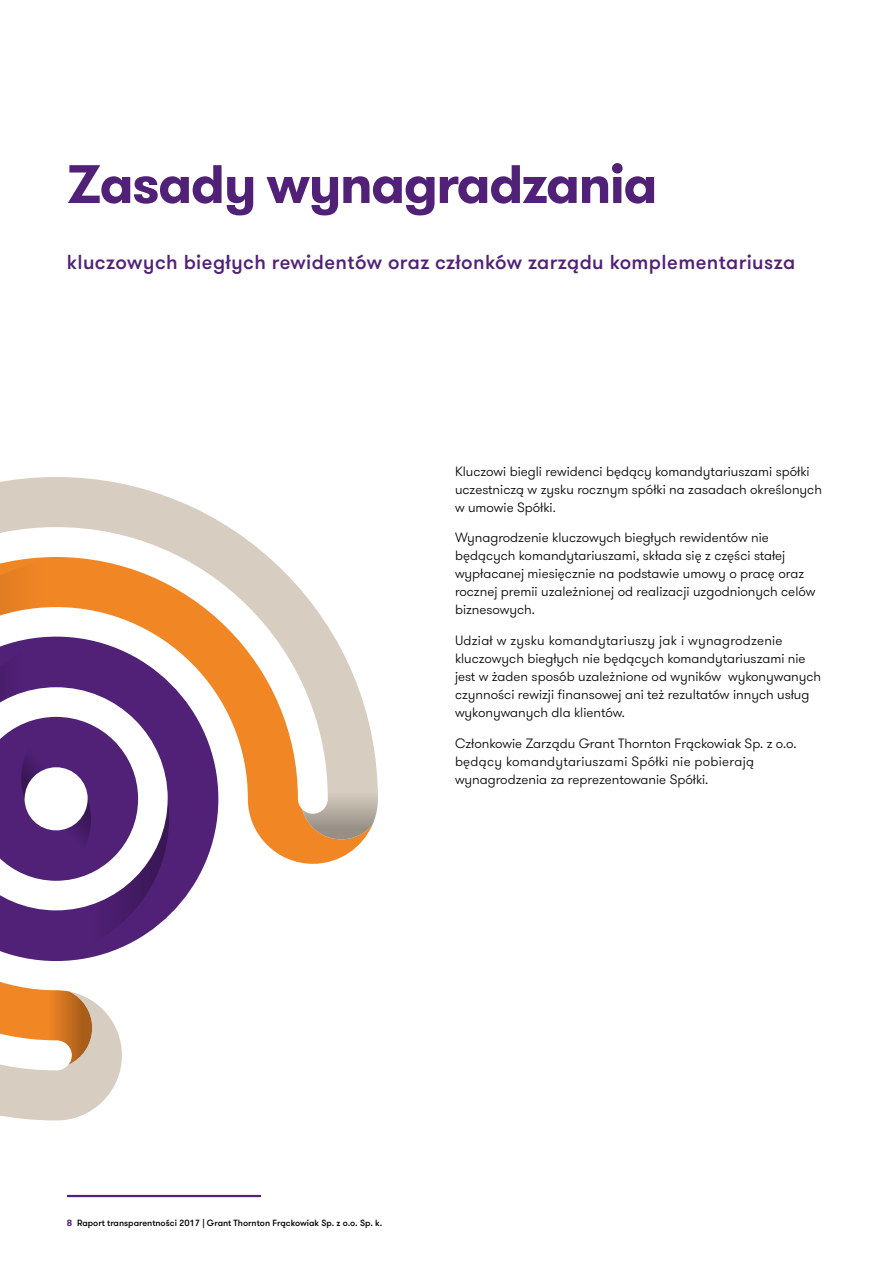
<style>
.page{position:relative;width:893px;height:1263px;background:#fff}
.page>*{position:absolute;margin:0;border:0;box-sizing:border-box;transform-origin:0 0}
.t1{font:700 54px "GT Walsheim Pro";letter-spacing:-.03em;color:#512178}
.t2{font:500 20.25px "GT Walsheim Pro";letter-spacing:.02em;color:#512178}
.t3{font:300 13.5px/18px "GT Walsheim Pro";color:#000}
.t4{font:500 9px "GT Walsheim Pro";color:#000}
.s1{font-weight:700;color:#512178}
</style>
<div class="page">
<hr style="left:67px;top:1195px;width:194px;height:2px;background:#512178">
<svg style="left:0;top:497px;width:378px;height:623px"></svg>
<svg style="left:44px;top:990px;width:48px;height:75px"></svg>
<svg style="left:302px;top:782px;width:76px;height:57px"></svg>
<svg style="left:169px;top:637px;width:49px;height:324px"></svg>
<svg style="left:0;top:477px;width:169px;height:484px"></svg>
<h1 class="t1" style="left:67px;top:149px;width:592px">Zasady wynagradzania</h1>
<h2 class="t2" style="left:67px;top:249px;width:730px">kluczowych biegłych rewidentów oraz członków zarządu komplementariusza</h2>
<p class="t3" style="left:455px;top:462px;width:368px">Kluczowi biegli rewidenci będący komandytariuszami spółki uczestniczą w zysku rocznym spółki na zasadach określonych w umowie Spółki.</p>
<p class="t3" style="left:455px;top:529px;width:362px">Wynagrodzenie kluczowych biegłych rewidentów nie będących komandytariuszami, składa się z części stałej wypłacanej miesięcznie na podstawie umowy o pracę oraz rocznej premii uzależnionej od realizacji uzgodnionych celów biznesowych.</p>
<p class="t3" style="left:455px;top:632px;width:368px">Udział w zysku komandytariuszy jak i wynagrodzenie kluczowych biegłych nie będących komandytariuszami nie jest w żaden sposób uzależnione od wyników wykonywanych czynności rewizji finansowej ani też rezultatów innych usług wykonywanych dla klientów.</p>
<p class="t3" style="left:455px;top:734px;width:343px">Członkowie Zarządu Grant Thornton Frąckowiak Sp. z o.o. będący komandytariuszami Spółki nie pobierają wynagrodzenia za reprezentowanie Spółki.</p>
<p class="t4" style="left:67px;top:1217px;width:317px"><span class="s1">8</span> Raport transparentności 2017 | Grant Thornton Frąckowiak Sp. z o.o. Sp. k.</p>
</div>
